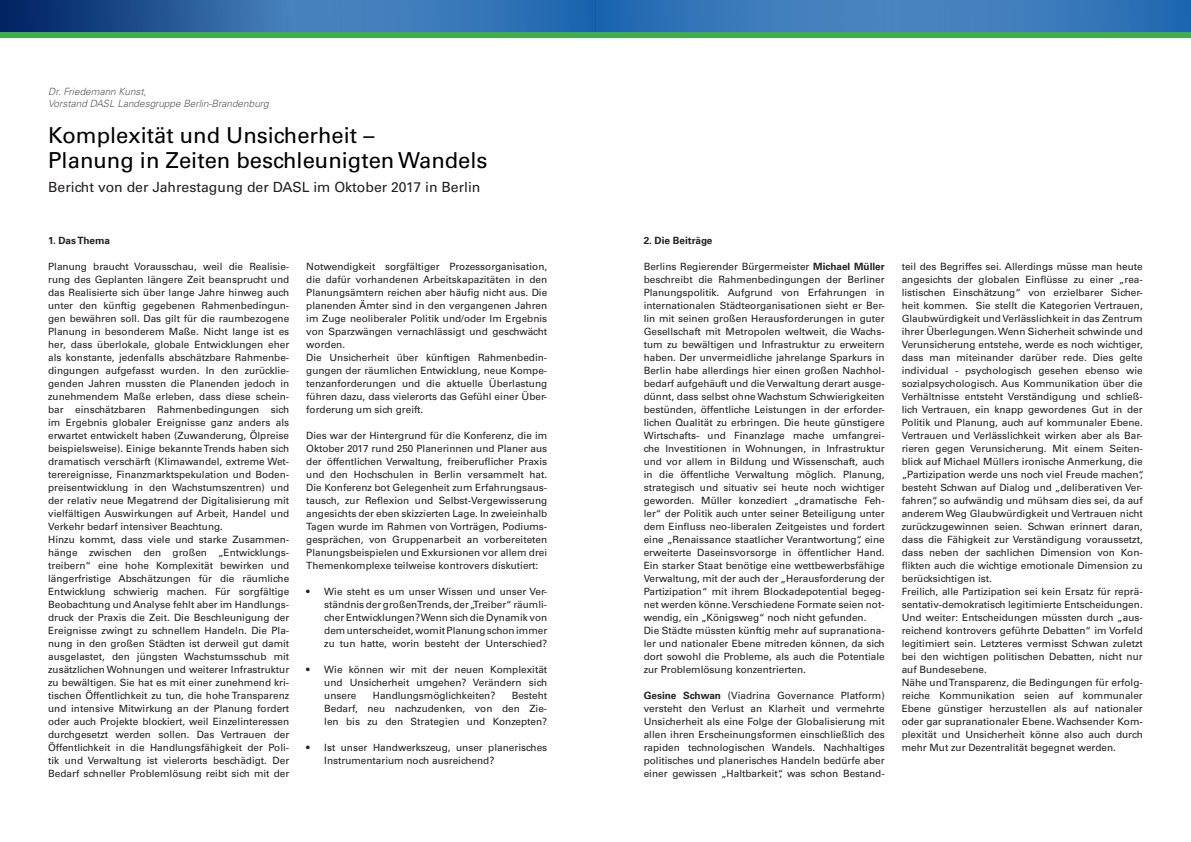
<style>
.page{position:relative;width:1191px;height:842px;background:#fff}
.page>*{position:absolute;margin:0;border:0;box-sizing:border-box;transform-origin:0 0}
.t1{font:22px/25px "Univers LT Std";color:#000}
.t2{font:14px "Univers LT Std";color:#231f20}
.t3{font:10px/13px "Univers LT Std";color:#231f20}
.t4{font:italic 300 10px/12px "Univers LT Std";color:#57585a}
.t5{font:700 10px "Univers LT Std";color:#231f20}
.s1{font-weight:700}
</style>
<div class="page">
<svg style="left:595px;top:0;width:596px;height:32px;background:#3878b9"></svg>
<svg style="left:0;top:0;width:595px;height:32px;background:#2c64a3"></svg>
<div style="left:0;top:32px;width:595px;height:6px;background:#40ae49"></div>
<div style="left:595px;top:32px;width:596px;height:6px;background:#40ae49"></div>
<p class="t4" style="left:48px;top:86px;width:222px">Dr. Friedemann Kunst,<br>Vorstand DASL Landesgruppe Berlin-Brandenburg</p>
<h1 class="t1" style="left:48px;top:123px;width:441px">Komplexität und Unsicherheit –<br>Planung in Zeiten beschleunigten Wandels</h1>
<h2 class="t2" style="left:48px;top:179px;width:434px">Bericht von der Jahrestagung der DASL im Oktober 2017 in Berlin</h2>
<p class="t5" style="left:48px;top:235px;width:63px">1. Das Thema</p>
<p class="t3" style="left:48px;top:260px;width:242px">Planung braucht Vorausschau, weil die Realisie&shy;rung des Geplanten längere Zeit beansprucht und das Realisierte sich über lange Jahre hinweg auch unter den künftig gegebenen Rahmenbedingun&shy;gen bewähren soll. Das gilt für die raumbezogene Planung in besonderem Maße. Nicht lange ist es her, dass überlokale, globale Entwicklungen eher als konstante, jedenfalls abschätzbare Rahmenbe&shy;dingungen aufgefasst wurden. In den zurücklie&shy;genden Jahren mussten die Planenden jedoch in zunehmendem Maße erleben, dass diese schein&shy;bar einschätzbaren Rahmenbedingungen sich im Ergebnis globaler Ereignisse ganz anders als erwartet entwickelt haben (Zuwanderung, Ölpreise beispielsweise). Einige bekannte Trends haben sich dramatisch verschärft (Klimawandel, extreme Wet&shy;terereignisse, Finanzmarktspekulation und Boden&shy;preisentwicklung in den Wachstumszentren) und der relativ neue Megatrend der Digitalisierung mit vielfältigen Auswirkungen auf Arbeit, Handel und Verkehr bedarf intensiver Beachtung.<br>Hinzu kommt, dass viele und starke Zusammen&shy;hänge zwischen den großen „Entwicklungs&shy;treibern“ eine hohe Komplexität bewirken und längerfristige Abschätzungen für die räumliche Entwicklung schwierig machen. Für sorgfältige Beobachtung und Analyse fehlt aber im Handlungs&shy;druck der Praxis die Zeit. Die Beschleunigung der Ereignisse zwingt zu schnellem Handeln. Die Pla&shy;nung in den großen Städten ist derweil gut damit ausgelastet, den jüngsten Wachstumsschub mit zusätzlichen Wohnungen und weiterer Infrastruktur zu bewältigen. Sie hat es mit einer zunehmend kri&shy;tischen Öffentlichkeit zu tun, die hohe Transparenz und intensive Mitwirkung an der Planung fordert oder auch Projekte blockiert, weil Einzelinteressen durchgesetzt werden sollen. Das Vertrauen der Öffentlichkeit in die Handlungsfähigkeit der Poli&shy;tik und Verwaltung ist vielerorts beschädigt. Der Bedarf schneller Problemlösung reibt sich mit der</p>
<p class="t3" style="left:306px;top:260px;width:242px">Notwendigkeit sorgfältiger Prozessorganisation, die dafür vorhandenen Arbeitskapazitäten in den Planungsämtern reichen aber häufig nicht aus. Die planenden Ämter sind in den vergangenen Jahren im Zuge neoliberaler Politik und/oder Im Ergebnis von Sparzwängen vernachlässigt und geschwächt worden.<br>Die Unsicherheit über künftigen Rahmenbedin&shy;gungen der räumlichen Entwicklung, neue Kompe&shy;tenzanforderungen und die aktuelle Überlastung führen dazu, dass vielerorts das Gefühl einer Über&shy;forderung um sich greift.</p>
<p class="t3" style="left:306px;top:429px;width:242px;text-align:justify">Dies war der Hintergrund für die Konferenz, die im Oktober 2017 rund 250 Planerinnen und Planer aus der öffentlichen Verwaltung, freiberuflicher Praxis und den Hochschulen in Berlin versammelt hat.<br>Die Konferenz bot Gelegenheit zum Erfahrungsaus&shy;tausch, zur Reflexion und Selbst-Vergewisserung angesichts der eben skizzierten Lage. In zweieinhalb Tagen wurde im Rahmen von Vorträgen, Podiums&shy;gesprächen, von Gruppenarbeit an vorbereiteten Planungsbeispielen und Exkursionen vor allem drei Themenkomplexe teilweise kontrovers diskutiert:</p>
<p class="t3" style="left:324px;top:585px;width:224px;text-align:justify;text-indent:-18px">• Wie steht es um unser Wissen und unser Ver&shy;ständnis der großen Trends, der „Treiber“ räumli&shy;cher Entwicklungen? Wenn sich die Dynamik von dem unterscheidet, womit Planung schon immer zu tun hatte, worin besteht der Unterschied?</p>
<p class="t3" style="left:324px;top:663px;width:224px;text-align:justify;text-indent:-18px">• Wie können wir mit der neuen Komplexität und Unsicherheit umgehen? Verändern sich unsere</p>
<p class="t3" style="left:373px;top:689px;width:124px">Handlungsmöglichkeiten?</p>
<p class="t3" style="left:324px;top:689px;width:224px;text-align:justify;text-indent:187px">Besteht Bedarf, neu nachzudenken, von den Zie&shy;len bis zu den Strategien und Konzepten?</p>
<p class="t3" style="left:324px;top:741px;width:224px;text-indent:-18px">• Ist unser Handwerkszeug, unser planerisches<br>Instrumentarium noch ausreichend?</p>
<p class="t5" style="left:643px;top:235px;width:70px">2. Die Beiträge</p>
<p class="t3" style="left:643px;top:260px;width:242px">Berlins Regierender Bürgermeister <span class="s1">Michael Müller </span>beschreibt die Rahmenbedingungen der Berliner Planungspolitik. Aufgrund von Erfahrungen in internationalen Städteorganisationen sieht er Ber&shy;lin mit seinen großen Herausforderungen in guter Gesellschaft mit Metropolen weltweit, die Wachs&shy;tum zu bewältigen und Infrastruktur zu erweitern haben. Der unvermeidliche jahrelange Sparkurs in Berlin habe allerdings hier einen großen Nachhol&shy;bedarf aufgehäuft und die Verwaltung derart ausge&shy;dünnt, dass selbst ohne Wachstum Schwierigkeiten bestünden, öffentliche Leistungen in der erforder&shy;lichen Qualität zu erbringen. Die heute günstigere Wirtschafts- und Finanzlage mache umfangrei&shy;che Investitionen in Wohnungen, in Infrastruktur und vor allem in Bildung und Wissenschaft, auch in die öffentliche Verwaltung möglich. Planung, strategisch und situativ sei heute noch wichtiger geworden. Müller konzediert „dramatische Feh&shy;ler“ der Politik auch unter seiner Beteiligung unter dem Einfluss neo-liberalen Zeitgeistes und fordert eine „Renaissance staatlicher Verantwortung“, eine erweiterte Daseinsvorsorge in öffentlicher Hand.<br>Ein starker Staat benötige eine wettbewerbsfähige Verwaltung, mit der auch der „Herausforderung der Partizipation“ mit ihrem Blockadepotential begeg&shy;net werden könne. Verschiedene Formate seien not&shy;wendig, ein „Königsweg“ noch nicht gefunden.<br>Die Städte müssten künftig mehr auf supranationa&shy;ler und nationaler Ebene mitreden können, da sich dort sowohl die Probleme, als auch die Potentiale zur Problemlösung konzentrierten.</p>
<p class="t3" style="left:643px;top:689px;width:242px;text-align:justify"><span class="s1">Gesine Schwan</span> (Viadrina Governance Platform) versteht den Verlust an Klarheit und vermehrte Unsicherheit als eine Folge der Globalisierung mit allen ihren Erscheinungsformen einschließlich des rapiden technologischen Wandels. Nachhaltiges politisches und planerisches Handeln bedürfe aber einer gewissen „Haltbarkeit“, was schon Bestand-</p>
<p class="t3" style="left:901px;top:260px;width:244px">teil des Begriffes sei. Allerdings müsse man heute angesichts der globalen Einflüsse zu einer „rea&shy;listischen Einschätzung“ von erzielbarer Sicher&shy;heit kommen. Sie stellt die Kategorien Vertrauen, Glaubwürdigkeit und Verlässlichkeit in das Zentrum ihrer Überlegungen. Wenn Sicherheit schwinde und Verunsicherung entstehe, werde es noch wichtiger, dass man miteinander darüber rede. Dies gelte individual - psychologisch gesehen ebenso wie sozialpsychologisch. Aus Kommunikation über die Verhältnisse entsteht Verständigung und schließ&shy;lich Vertrauen, ein knapp gewordenes Gut in der Politik und Planung, auch auf kommunaler Ebene.<br>Vertrauen und Verlässlichkeit wirken aber als Bar&shy;rieren gegen Verunsicherung. Mit einem Seiten&shy;blick auf Michael Müllers ironische Anmerkung, die „Partizipation werde uns noch viel Freude machen“, besteht Schwan auf Dialog und „deliberativen Ver&shy;fahren“, so aufwändig und mühsam dies sei, da auf anderem Weg Glaubwürdigkeit und Vertrauen nicht zurückzugewinnen seien. Schwan erinnert daran, dass die Fähigkeit zur Verständigung voraussetzt, dass neben der sachlichen Dimension von Kon&shy;flikten auch die wichtige emotionale Dimension zu berücksichtigen ist.<br>Freilich, alle Partizipation sei kein Ersatz für reprä&shy;sentativ-demokratisch legitimierte Entscheidungen.<br>Und weiter: Entscheidungen müssten durch „aus&shy;reichend kontrovers geführte Debatten“ im Vorfeld legitimiert sein. Letzteres vermisst Schwan zuletzt bei den wichtigen politischen Debatten, nicht nur auf Bundesebene.<br>Nähe und Transparenz, die Bedingungen für erfolg&shy;reiche Kommunikation seien auf kommunaler Ebene günstiger herzustellen als auf nationaler oder gar supranationaler Ebene. Wachsender Kom&shy;plexität und Unsicherheit könne also auch durch mehr Mut zur Dezentralität begegnet werden.</p>
</div>
